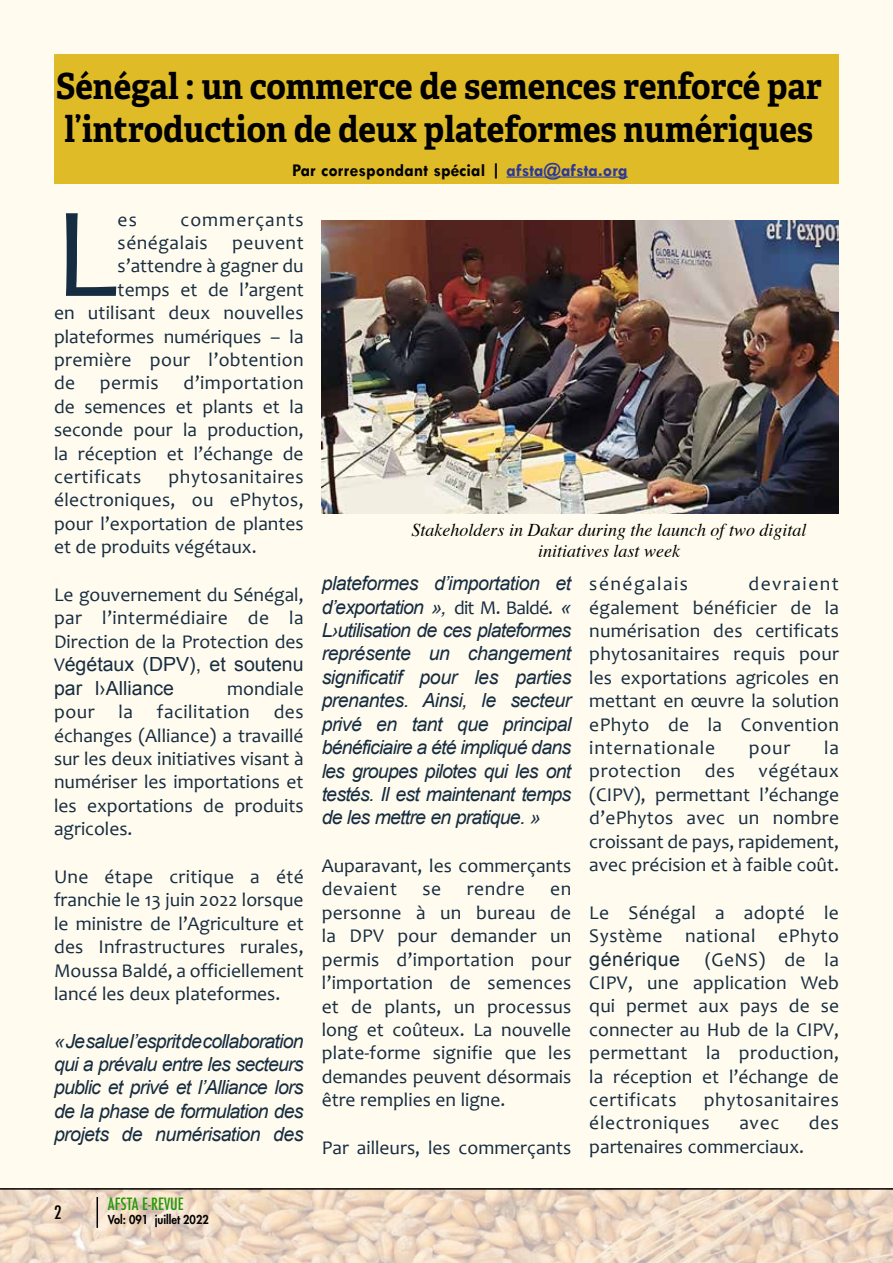
<style>
.page{position:relative;width:893px;height:1263px;background:#fff}
.page>*{position:absolute;margin:0;border:0;box-sizing:border-box;transform-origin:0 0}
.t1{font:129.9px "Candara";color:#162c40}
.t2{font:700 36px/43.2px "Adelle";color:#000;scale:.93 1}
.t3{font:19.5px/23.4px "Candara";color:#162c40;text-align:justify}
.t4{font:italic 19.5px/23.4px "Arial";letter-spacing:-.04em;color:#162c40;text-align:justify}
.t5{font:19.5px/23.4px "Candara";letter-spacing:.025em;color:#162c40}
.t6{font:19.5px/23.4px "Arial";color:#162c40}
.t7{font:19.5px/23.4px "Candara";letter-spacing:.03em;color:#162c40}
.t8{font:19.5px "Candara";letter-spacing:.02em;color:#162c40}
.t9{font:19.5px/23.4px "Candara";letter-spacing:.055em;color:#162c40}
.t10{font:19.5px "Candara";letter-spacing:.075em;color:#162c40}
.t11{font:19.5px "Arial";letter-spacing:.025em;color:#162c40}
.t12{font:italic 18px/21.6px "Times";color:#000;text-align:center}
.t13{font:700 18px "Tw Cen";color:#000}
.t14{font:500 condensed 18px "Futura";color:#000}
.t15{font:500 condensed 16.5px "Futura";color:#239a09}
.t16{font:800 12px "Futura Std";color:#000;scale:.92 1}
.s1{color:#2f3896}
.s2{font-family:"Candara"}
.s3{font-family:"Candara";font-style:normal}
.s4{font-family:"Arial"}
</style>
<div class="page">
<img style="left:0;top:1190px;width:893px;height:73px">
<hr style="left:97px;top:1197px;width:1px;height:31px;background:#000">
<hr style="left:0;top:1188px;width:893px;height:2px;background:#000">
<div style="left:1px;top:0;width:891px;height:1187px;background:#fffbee"></div>
<div style="left:55px;top:54px;width:784px;height:130px;background:#dfbb27"></div>
<hr style="left:506px;top:177px;width:122px;height:1px;background:#2f3896">
<img style="left:322px;top:220px;width:517px;height:293px">
<h2 class="t2" style="left:56px;top:65px;width:825px">Sénégal : un commerce de semences renforcé par l’introduction de deux plateformes numériques</h2>
<p class="t13" style="left:292px;top:159px;width:337px">Par correspondant spécial | <span class="s1">afsta@afsta.org</span></p>
<h1 class="t1" style="left:54px;top:172px;width:65px">L</h1>
<p class="t3" style="left:118px;top:207px;width:21px">es</p>
<p class="t9" style="left:118px;top:207px;width:188px;text-indent:63px">commerçants sénégalais</p>
<p class="t7" style="left:232px;top:231px;width:73px">peuvent</p>
<p class="t3" style="left:118px;top:254px;width:188px">s’attendre à gagner du</p>
<p class="t3" style="left:118px;top:278px;width:188px">temps et de l’argent</p>
<p class="t3" style="left:54px;top:301px;width:251px">en utilisant deux nouvelles</p>
<p class="t3" style="left:54px;top:324px;width:251px">plateformes numériques – la</p>
<p class="t8" style="left:54px;top:347px;width:251px">première pour l’obtention</p>
<p class="t3" style="left:54px;top:371px;width:23px">de</p>
<p class="t3" style="left:100px;top:371px;width:60px">permis</p>
<p class="t3" style="left:54px;top:371px;width:251px;text-indent:129px">d’importation de semences et plants et la seconde pour la production, la réception et l’échange de certificats</p>
<p class="t3" style="left:54px;top:465px;width:251px;text-indent:114px">phytosanitaires électroniques, ou ePhytos, pour l’exportation de plantes et de produits végétaux.</p>
<p class="t3" style="left:54px;top:583px;width:251px">Le gouvernement du Sénégal, par l’intermédiaire de la Direction de la Protection des</p>
<p class="t6" style="left:54px;top:653px;width:251px"><span class="s2">V</span>égétaux (DPV), et soutenu par l›Alliance</p>
<p class="t3" style="left:54px;top:676px;width:251px;text-indent:173px">mondiale pour la facilitation des échanges (Alliance) a travaillé sur les deux initiatives visant à numériser les importations et les exportations de produits agricoles.</p>
<p class="t3" style="left:54px;top:865px;width:251px">Une étape critique a été franchie le 13 juin 2022 lorsque le ministre de l’Agriculture et des Infrastructures rurales, Moussa Baldé, a officiellement lancé les deux plateformes.</p>
<p class="t4" style="left:54px;top:1029px;width:251px">« Je salue l’esprit de collaboration qui a prévalu entre les secteurs public et privé et l’Alliance lors de la phase de formulation des projets de numérisation des</p>
<p class="t14" style="left:54px;top:1201px;width:9px">2</p>
<p class="t15" style="left:108px;top:1193px;width:77px">AFSTA E-REVUE</p>
<p class="t16" style="left:108px;top:1212px;width:111px">Vol: 091 juillet 2022</p>
<p class="t12" style="left:412px;top:518px;width:397px">Stakeholders in Dakar during the launch of two digital initiatives last week</p>
<p class="t10" style="left:589px;top:572px;width:100px">sénégalais</p>
<p class="t4" style="left:322px;top:572px;width:251px">plateformes d’importation et d’exportation », <span class="s3">dit M. Baldé.</span> « L›utilisation de ces plateformes représente un changement significatif pour les parties prenantes. Ainsi, le secteur privé en tant que principal bénéficiaire a été impliqué dans les groupes pilotes qui les ont testés. Il est maintenant temps de les mettre en pratique. »</p>
<p class="t3" style="left:322px;top:854px;width:251px">Auparavant, les commerçants devaient</p>
<p class="t3" style="left:589px;top:572px;width:251px;text-indent:159px">devraient également bénéficier de la numérisation des certificats phytosanitaires requis pour les exportations agricoles en mettant en œuvre la solution ePhyto de la Convention internationale</p>
<p class="t3" style="left:589px;top:736px;width:251px;text-indent:235px">la protection des végétaux (CIPV), permettant l’échange d’ePhytos avec un nombre croissant de pays, rapidement, avec précision et à faible coût.</p>
<p class="t5" style="left:589px;top:900px;width:251px">Le Sénégal a adopté le<br>Système national ePhyto</p>
<p class="t11" style="left:589px;top:946px;width:92px">générique</p>
<p class="t3" style="left:749px;top:736px;width:43px">pour</p>
<p class="t3" style="left:423px;top:877px;width:20px">se</p>
<p class="t3" style="left:467px;top:877px;width:59px">rendre</p>
<p class="t3" style="left:322px;top:877px;width:251px;text-indent:228px">en personne à un bureau de la DPV pour demander un permis d’importation pour l’importation de semences et de plants, un processus long et coûteux. La nouvelle plate-forme signifie que les demandes peuvent désormais être remplies en ligne.</p>
<p class="t3" style="left:322px;top:1136px;width:251px">Par ailleurs, les commerçants</p>
<p class="t3" style="left:589px;top:947px;width:251px;text-indent:115px"><span class="s4">(</span>GeNS) de la CIPV, une application Web qui permet aux pays de se connecter au Hub de la CIPV, permettant la production, la réception et l’échange de certificats</p>
<p class="t7" style="left:589px;top:1088px;width:251px;text-indent:114px">phytosanitaires électroniques</p>
<p class="t3" style="left:739px;top:1111px;width:41px">avec</p>
<p class="t3" style="left:809px;top:1111px;width:32px">des</p>
<p class="t3" style="left:589px;top:1134px;width:216px">partenaires commerciaux.</p>
</div>
